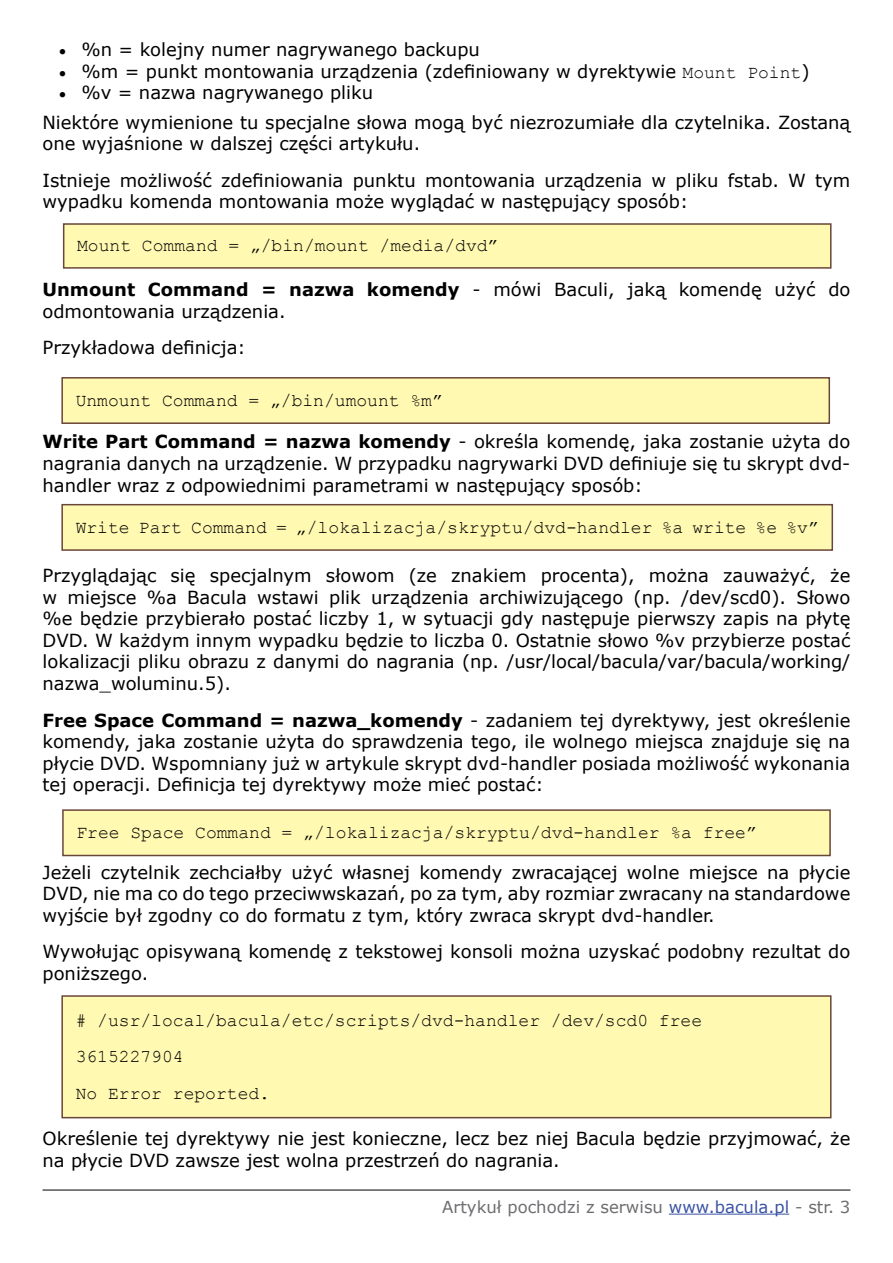
<style>
.page{position:relative;width:893px;height:1263px;background:#fff}
.page>*{position:absolute;margin:0;border:0;box-sizing:border-box;transform-origin:0 0}
.t1{font:18px/21.6px "Verdana";color:#000}
.t2{font:18px/36.6px "Courier New";color:#000}
.t3{font:16.5px "Verdana";color:#6d6e71}
.s1{font-family:"Courier New"}
.s2{font-weight:700}
.s3{color:#3a53a4}
</style>
<div class="page">
<hr style="left:43px;top:1190px;width:807px;height:1px;background:#000">
<hr style="left:669px;top:1213px;width:120px;height:1px;background:#3a53a4">
<div style="left:64px;top:224px;width:767px;height:44px;background:#fff9b2"></div>
<div style="left:63px;top:223px;width:768px;height:46px;border:2px solid #69463a"></div>
<div style="left:62px;top:378px;width:767px;height:45px;background:#fff9b2"></div>
<div style="left:61px;top:377px;width:769px;height:47px;border:2px solid #69463a"></div>
<div style="left:62px;top:505px;width:770px;height:45px;background:#fff9b2"></div>
<div style="left:61px;top:504px;width:772px;height:47px;border:2px solid #69463a"></div>
<div style="left:63px;top:810px;width:767px;height:45px;background:#fff9b2"></div>
<div style="left:62px;top:809px;width:769px;height:47px;border:2px solid #69463a"></div>
<div style="left:62px;top:996px;width:769px;height:122px;background:#fff9b2"></div>
<div style="left:61px;top:995px;width:770px;height:123px;border:2px solid #69463a"></div>
<p class="t1" style="left:59px;top:38px;width:422px">• %n = kolejny numer nagrywanego backupu</p>
<p class="t1" style="left:59px;top:60px;width:752px">• %m = punkt montowania urządzenia (zdefiniowany w dyrektywie <span class="s1">Mount Point</span>)</p>
<p class="t1" style="left:43px;top:78px;width:809px;line-height:29.1px;text-indent:17px">• %v = nazwa nagrywanego pliku<br>Niektóre wymienione tu specjalne słowa mogą być niezrozumiałe dla czytelnika. Zostaną</p>
<p class="t1" style="left:43px;top:125px;width:809px;line-height:36.6px">one wyjaśnione w dalszej części artykułu.<br>Istnieje możliwość zdefiniowania punktu montowania urządzenia w pliku fstab. W tym</p>
<p class="t1" style="left:43px;top:190px;width:647px">wypadku komenda montowania może wyglądać w następujący sposób:</p>
<p class="t2" style="left:77px;top:227px;width:423px">Mount Command = „/bin/mount /media/dvd”</p>
<p class="t1" style="left:43px;top:278px;width:809px"><span class="s2">Unmount Command = nazwa komendy</span> - mówi Baculi, jaką komendę użyć do odmontowania urządzenia.</p>
<p class="t1" style="left:43px;top:336px;width:205px">Przykładowa definicja:</p>
<p class="t2" style="left:76px;top:381px;width:369px">Unmount Command = „/bin/umount %m”</p>
<p class="t1" style="left:43px;top:430px;width:809px;text-align:justify"><span class="s2">Write Part Command = nazwa komendy</span> - określa komendę, jaka zostanie użyta do nagrania danych na urządzenie. W przypadku nagrywarki DVD definiuje się tu skrypt dvd&shy;handler wraz z odpowiednimi parametrami w następujący sposób:</p>
<p class="t2" style="left:76px;top:508px;width:745px">Write Part Command = „/lokalizacja/skryptu/dvd-handler %a write %e %v”</p>
<p class="t1" style="left:43px;top:564px;width:809px;text-align:justify">Przyglądając się specjalnym słowom (ze znakiem procenta), można zauważyć, że w miejsce %a Bacula wstawi plik urządzenia archiwizującego (np. /dev/scd0). Słowo %e będzie przybierało postać liczby 1, w sytuacji gdy następuje pierwszy zapis na płytę DVD. W każdym innym wypadku będzie to liczba 0. Ostatnie słowo %v przybierze postać lokalizacji pliku obrazu z danymi do nagrania (np. /usr/local/bacula/var/bacula/working/ nazwa_woluminu.5).</p>
<p class="t1" style="left:43px;top:709px;width:809px;text-align:justify"><span class="s2">Free Space Command = nazwa_komendy</span> - zadaniem tej dyrektywy, jest określenie komendy, jaka zostanie użyta do sprawdzenia tego, ile wolnego miejsca znajduje się na płycie DVD. Wspomniany już w artykule skrypt dvd-handler posiada możliwość wykonania tej operacji. Definicja tej dyrektywy może mieć postać:</p>
<p class="t2" style="left:76px;top:814px;width:682px">Free Space Command = „/lokalizacja/skryptu/dvd-handler %a free”</p>
<p class="t1" style="left:43px;top:860px;width:809px;text-align:justify">Jeżeli czytelnik zechciałby użyć własnej komendy zwracającej wolne miejsce na płycie DVD, nie ma co do tego przeciwwskazań, po za tym, aby rozmiar zwracany na standardowe wyjście był zgodny co do formatu z tym, który zwraca skrypt dvd-handler.</p>
<p class="t1" style="left:43px;top:940px;width:809px">Wywołując opisywaną komendę z tekstowej konsoli można uzyskać podobny rezultat do poniższego.</p>
<p class="t2" style="left:76px;top:1001px;width:628px"># /usr/local/bacula/etc/scripts/dvd-handler /dev/scd0 free<br>3615227904<br>No Error reported.</p>
<p class="t1" style="left:43px;top:1127px;width:809px">Określenie tej dyrektywy nie jest konieczne, lecz bez niej Bacula będzie przyjmować, że na płycie DVD zawsze jest wolna przestrzeń do nagrania.</p>
<p class="t3" style="left:442px;top:1196px;width:410px">Artykuł pochodzi z serwisu <span class="s3">www.bacula.pl</span> - str. 3</p>
</div>
